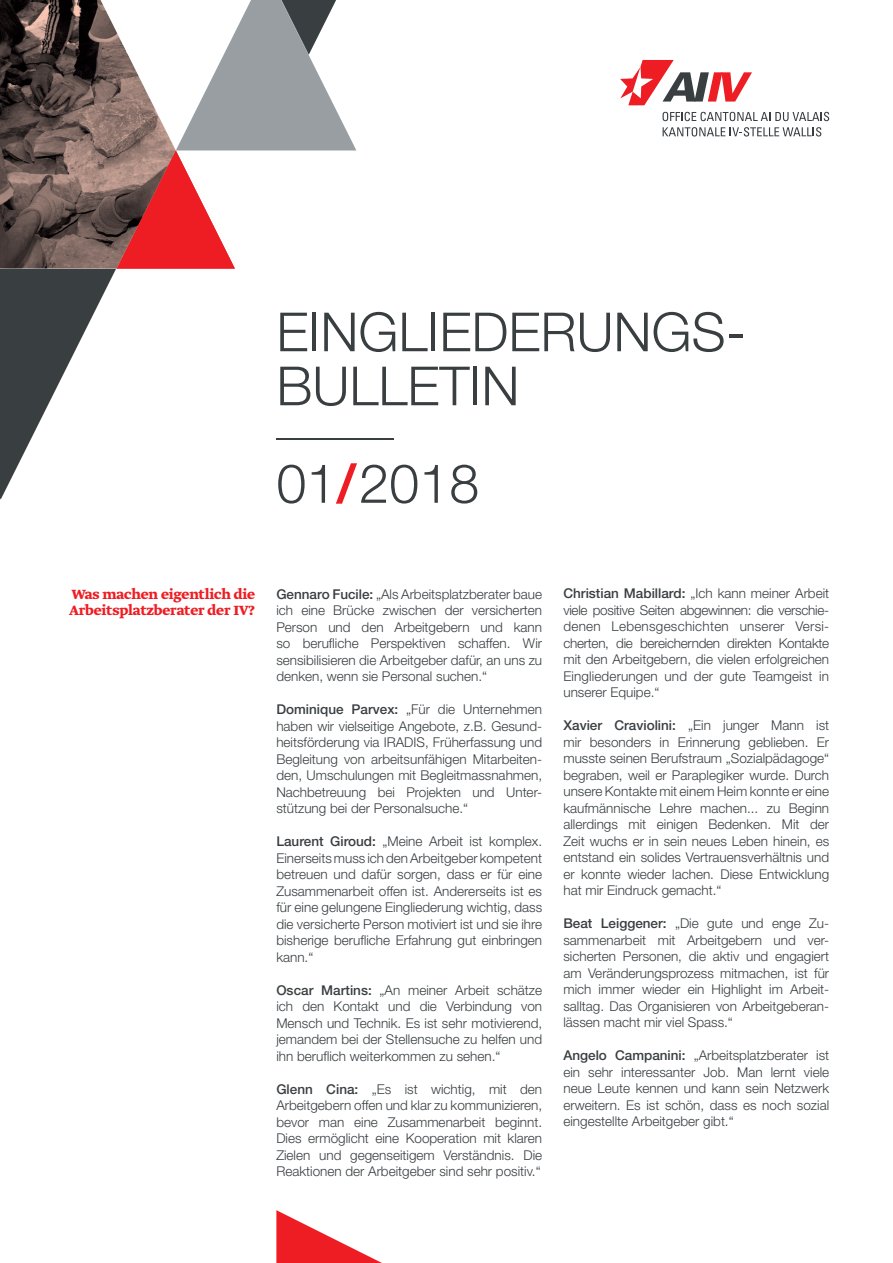
<style>
.page{position:relative;width:893px;height:1263px;background:#fff}
.page>*{position:absolute;margin:0;border:0;box-sizing:border-box;transform-origin:0 0}
.t1{font:300 54px/54px "Helvetica Neue";color:#393e41}
.t2{font:700 15.75px/16.5px "Greta Text Pro";letter-spacing:-.01em;color:#ee1d23}
.t3{font:300 13.5px/16.5px "Helvetica Neue";color:#393e41;text-align:justify}
.s1{font-weight:700;color:#ee1d23}
.s2{font-weight:500}
</style>
<div class="page">
<hr style="left:276px;top:438px;width:118px;height:2px;background:#393e41">
<svg style="left:620px;top:60px;width:132px;height:45px"></svg>
<svg style="left:662px;top:112px;width:167px;height:9px"></svg>
<svg style="left:663px;top:127px;width:158px;height:10px"></svg>
<svg style="left:276px;top:1210px;width:106px;height:53px"></svg>
<svg style="left:0;top:0;width:356px;height:500px"></svg>
<h1 class="t1" style="left:276px;top:304px;width:471px">EINGLIEDERUNGS-<br>BULLETIN</h1>
<h1 class="t1" style="left:276px;top:455px;width:204px">01<span class="s1">/</span>2018</h1>
<p class="t2" style="left:69px;top:586px;width:188px">Was machen eigentlich die<br>Arbeitsplatzberater der IV?</p>
<p class="t3" style="left:276px;top:585px;width:267px"><span class="s2">Gennaro Fucile:</span> „Als Arbeitsplatzberater baue ich eine Brücke zwischen der versicherten Person und den Arbeitgebern und kann so berufliche Perspektiven schaffen. Wir sensibilisieren die Arbeitgeber dafür, an uns zu denken, wenn sie Personal suchen.“</p>
<p class="t3" style="left:276px;top:701px;width:267px"><span class="s2">Dominique Parvex:</span> „Für die Unternehmen haben wir vielseitige Angebote, z.B. Gesund&shy;heitsförderung via IRADIS, Früherfassung und Begleitung von arbeitsunfähigen Mitarbeiten&shy;den, Umschulungen mit Begleitmassnahmen, Nachbetreuung bei Projekten und Unter&shy;stützung bei der Personalsuche.“</p>
<p class="t3" style="left:276px;top:833px;width:267px"><span class="s2">Laurent Giroud:</span> „Meine Arbeit ist komplex.<br>Einerseits muss ich den Arbeitgeber kompetent betreuen und dafür sorgen, dass er für eine Zusammenarbeit offen ist. Andererseits ist es für eine gelungene Eingliederung wichtig, dass die versicherte Person motiviert ist und sie ihre bisherige berufliche Erfahrung gut einbringen kann.“</p>
<p class="t3" style="left:276px;top:981px;width:267px"><span class="s2">Oscar Martins:</span> „An meiner Arbeit schätze ich den Kontakt und die Verbindung von Mensch und Technik. Es ist sehr motivierend, jemandem bei der Stellensuche zu helfen und ihn beruflich weiterkommen zu sehen.“</p>
<p class="t3" style="left:276px;top:1080px;width:267px"><span class="s2">Glenn Cina:</span> „Es ist wichtig, mit den Arbeitgebern offen und klar zu kommunizieren, bevor man eine Zusammenarbeit beginnt.<br>Dies ermöglicht eine Kooperation mit klaren Zielen und gegenseitigem Verständnis. Die Reaktionen der Arbeitgeber sind sehr positiv.“</p>
<p class="t3" style="left:563px;top:585px;width:267px"><span class="s2">Christian Mabillard:</span> „Ich kann meiner Arbeit viele positive Seiten abgewinnen: die verschie&shy;denen Lebensgeschichten unserer Versi&shy;cherten, die bereichernden direkten Kontakte mit den Arbeitgebern, die vielen erfolgreichen Eingliederungen und der gute Teamgeist in unserer Equipe.“</p>
<p class="t3" style="left:563px;top:717px;width:267px"><span class="s2">Xavier Craviolini:</span> „Ein junger Mann ist mir besonders in Erinnerung geblieben. Er musste seinen Berufstraum „Sozialpädagoge“ begraben, weil er Paraplegiker wurde. Durch unsere Kontakte mit einem Heim konnte er eine kaufmännische Lehre machen... zu Beginn allerdings mit einigen Bedenken. Mit der Zeit wuchs er in sein neues Leben hinein, es entstand ein solides Vertrauensverhältnis und er konnte wieder lachen. Diese Entwicklung hat mir Eindruck gemacht.“</p>
<p class="t3" style="left:563px;top:915px;width:267px"><span class="s2">Beat Leiggener:</span> „Die gute und enge Zu&shy;sammenarbeit mit Arbeitgebern und ver&shy;sicherten Personen, die aktiv und engagiert am Veränderungsprozess mitmachen, ist für mich immer wieder ein Highlight im Arbeit&shy;salltag. Das Organisieren von Arbeitgeberan&shy;lässen macht mir viel Spass.“</p>
<p class="t3" style="left:563px;top:1047px;width:267px"><span class="s2">Angelo Campanini:</span> „Arbeitsplatzberater ist ein sehr interessanter Job. Man lernt viele neue Leute kennen und kann sein Netzwerk erweitern. Es ist schön, dass es noch sozial eingestellte Arbeitgeber gibt.“</p>
</div>
